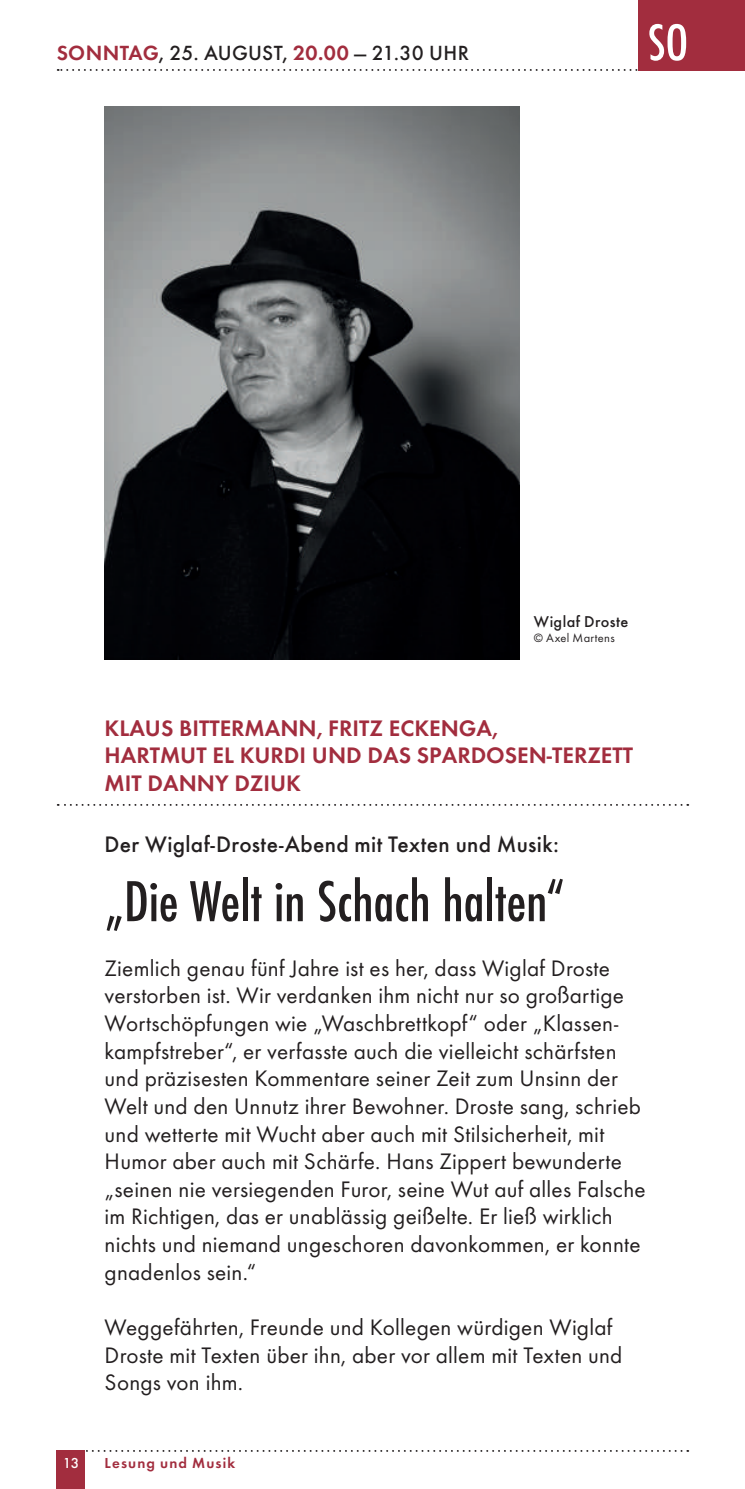
<style>
.page{position:relative;width:745px;height:1489px;background:#fff}
.page>*{position:absolute;margin:0;border:0;box-sizing:border-box;transform-origin:0 0}
.t1{font:500 condensed 60px "Futura T";letter-spacing:-.005em;color:#231f20}
.t2{font:500 condensed 53.75px "Futura T";color:#fff}
.t3{font:23.25px/27.5px "Futura T";letter-spacing:.01em;color:#231f20}
.t4{font:600 23.25px/27.5px "Futura T";color:#a22d3e}
.t5{font:500 23.25px "Futura T";letter-spacing:.015em;color:#231f20}
.t6{font:500 21.25px "Futura T";letter-spacing:.01em;color:#231f20}
.t7{font:500 16.25px "Futura T";letter-spacing:.03em;color:#231f20}
.t8{font:600 15px "Futura T";letter-spacing:.075em;color:#a22d3e}
.t9{font:500 15px "Futura T";color:#fff}
.t10{font:12.5px "Futura T";letter-spacing:.025em;color:#231f20}
.s1{font-weight:600;color:#a22d3e}
</style>
<div class="page">
<svg style="left:86px;top:1450px;width:601px;height:1px"></svg>
<div style="left:57px;top:1449px;width:28px;height:39px;background:#a22d3e"></div>
<svg style="left:58px;top:69px;width:687px;height:2px"></svg>
<img style="left:105px;top:106px;width:414px;height:553px">
<div style="left:638px;top:0;width:106px;height:71px;background:#a22d3e"></div>
<svg style="left:58px;top:804px;width:629px;height:1px"></svg>
<p class="t6" style="left:57px;top:41px;width:413px"><span class="s1">SONNTAG</span>, 25. AUGUST, <span class="s1">20.00</span> — 21.30 UHR</p>
<h2 class="t2" style="left:647px;top:11px;width:42px">SO</h2>
<p class="t7" style="left:533px;top:611px;width:96px">Wiglaf Droste</p>
<p class="t10" style="left:533px;top:630px;width:82px">© Axel Martens</p>
<p class="t4" style="left:105px;top:713px;width:529px">KLAUS BITTERMANN, FRITZ ECKENGA,<br>HARTMUT EL KURDI UND DAS SPARDOSEN-TERZETT<br>MIT DANNY DZIUK</p>
<p class="t5" style="left:105px;top:830px;width:455px">Der Wiglaf-Droste-Abend mit Texten und Musik:</p>
<h1 class="t1" style="left:105px;top:866px;width:461px">„Die Welt in Schach halten“</h1>
<p class="t3" style="left:105px;top:953px;width:542px">Ziemlich genau fünf Jahre ist es her, dass Wiglaf Droste verstorben ist. Wir verdanken ihm nicht nur so großartige Wortschöpfungen wie „Waschbrettkopf“ oder „Klassen&shy;kampfstreber“, er verfasste auch die vielleicht schärfsten und präzisesten Kommentare seiner Zeit zum Unsinn der Welt und den Unnutz ihrer Bewohner. Droste sang, schrieb und wetterte mit Wucht aber auch mit Stilsicherheit, mit Humor aber auch mit Schärfe. Hans Zippert bewunderte „seinen nie versiegenden Furor, seine Wut auf alles Falsche im Richtigen, das er unablässig geißelte. Er ließ wirklich nichts und niemand ungeschoren davonkommen, er konnte gnadenlos sein.“</p>
<p class="t3" style="left:105px;top:1313px;width:519px">Weggefährten, Freunde und Kollegen würdigen Wiglaf<br>Droste mit Texten über ihn, aber vor allem mit Texten und<br>Songs von ihm.</p>
<p class="t9" style="left:63px;top:1453px;width:18px">13</p>
<p class="t8" style="left:105px;top:1453px;width:132px">Lesung und Musik</p>
</div>
